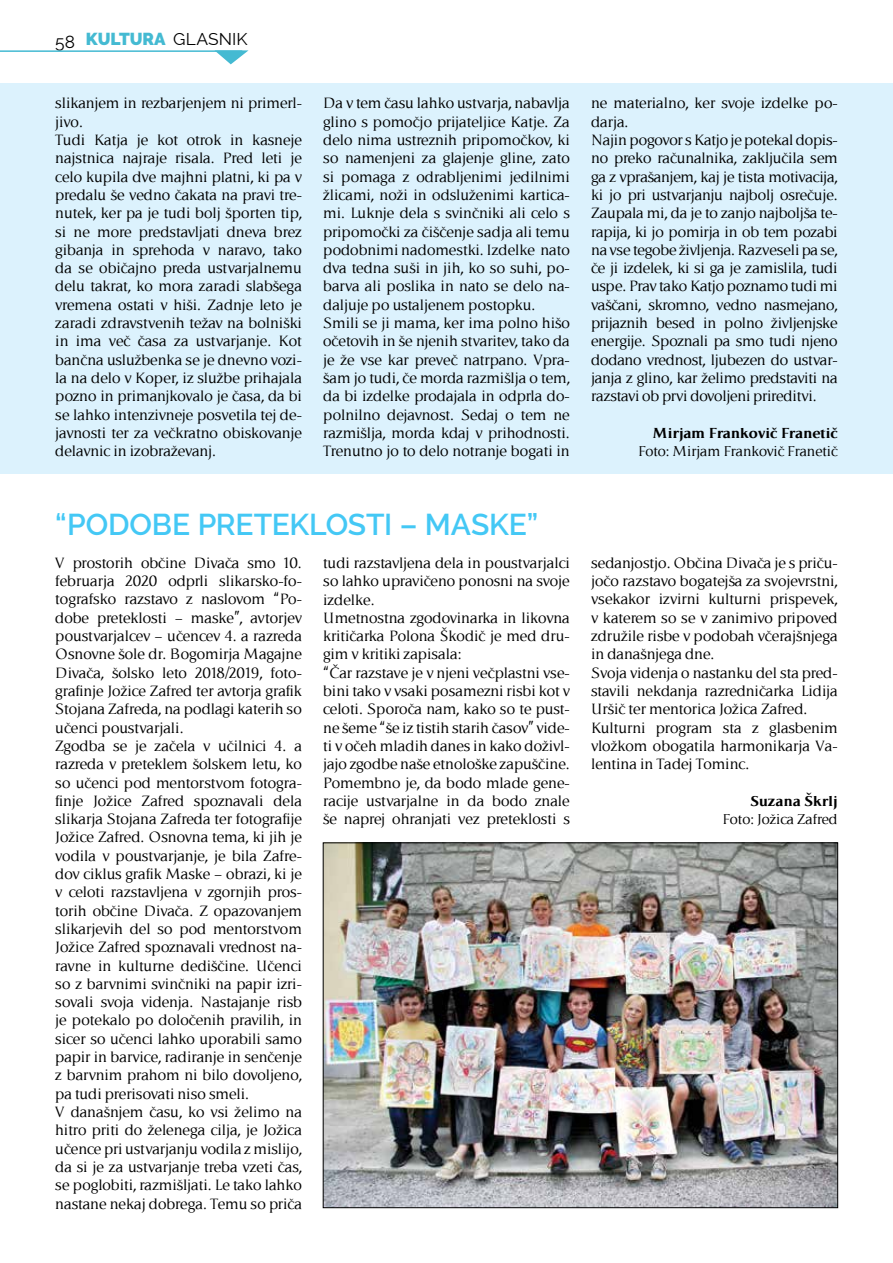
<style>
.page{position:relative;width:893px;height:1263px;background:#fff}
.page>*{position:absolute;margin:0;border:0;box-sizing:border-box;transform-origin:0 0}
.t1{font:600 30px "Raleway";letter-spacing:-.005em;color:#44c8f5}
.t2{font:900 17.25px "Raleway";color:#44bad2}
.t3{font:17.25px "Raleway";color:#000}
.t4{font:15.75px/18.3px "Libersina";color:#000}
.t5{font:15px "Libersina";color:#000}
.t6{font:700 15px "Libersina";color:#000}
.s1{font-weight:400;font-size:16.8px;color:#000}
</style>
<div class="page">
<div style="left:0;top:84px;width:893px;height:390px;background:#dcf2fd"></div>
<hr style="left:0;top:50px;width:242px;height:2px;background:#44bad2">
<svg style="left:214px;top:50px;width:35px;height:14px"></svg>
<img style="left:325px;top:845px;width:511px;height:361px">
<p class="t3" style="left:55px;top:32px;width:21px">58</p>
<p class="t2" style="left:86px;top:29px;width:163px">KULTURA <span class="s1">GLASNIK</span></p>
<p class="t4" style="left:55px;top:95px;width:248px">slikanjem in rezbarjenjem ni primerl&shy;jivo.<br>Tudi Katja je kot otrok in kasneje najstnica najraje risala. Pred leti je celo kupila dve majhni platni, ki pa v predalu še vedno čakata na pravi tre&shy;nutek, ker pa je tudi bolj športen tip, si ne more predstavljati dneva brez gibanja in sprehoda v naravo, tako da se običajno preda ustvarjalnemu delu takrat, ko mora zaradi slabšega vremena ostati v hiši. Zadnje leto je zaradi zdravstvenih težav na bolniški in ima več časa za ustvarjanje. Kot bančna uslužbenka se je dnevno vozi&shy;la na delo v Koper, iz službe prihajala pozno in primanjkovalo je časa, da bi se lahko intenzivneje posvetila tej de&shy;javnosti ter za večkratno obiskovanje delavnic in izobraževanj.</p>
<p class="t4" style="left:323px;top:95px;width:248px">Da v tem času lahko ustvarja, nabavlja glino s pomočjo prijateljice Katje. Za delo nima ustreznih pripomočkov, ki so namenjeni za glajenje gline, zato si pomaga z odrabljenimi jedilnimi žlicami, noži in odsluženimi kartica&shy;mi. Luknje dela s svinčniki ali celo s pripomočki za čiščenje sadja ali temu podobnimi nadomestki. Izdelke nato dva tedna suši in jih, ko so suhi, po&shy;barva ali poslika in nato se delo na&shy;daljuje po ustaljenem postopku.<br>Smili se ji mama, ker ima polno hišo očetovih in še njenih stvaritev, tako da je že vse kar preveč natrpano. Vpra&shy;šam jo tudi, če morda razmišlja o tem, da bi izdelke prodajala in odprla do&shy;polnilno dejavnost. Sedaj o tem ne razmišlja, morda kdaj v prihodnosti.<br>Trenutno jo to delo notranje bogati in</p>
<p class="t4" style="left:591px;top:95px;width:248px">ne materialno, ker svoje izdelke po&shy;darja.<br>Najin pogovor s Katjo je potekal dopis&shy;no preko računalnika, zaključila sem ga z vprašanjem, kaj je tista motivacija, ki jo pri ustvarjanju najbolj osrečuje.<br>Zaupala mi, da je to zanjo najboljša te&shy;rapija, ki jo pomirja in ob tem pozabi na vse tegobe življenja. Razveseli pa se, če ji izdelek, ki si ga je zamislila, tudi uspe. Prav tako Katjo poznamo tudi mi vaščani, skromno, vedno nasmejano, prijaznih besed in polno življenjske energije. Spoznali pa smo tudi njeno dodano vrednost, ljubezen do ustvar&shy;janja z glino, kar želimo predstaviti na razstavi ob prvi dovoljeni prireditvi.</p>
<p class="t6" style="left:652px;top:423px;width:187px">Mirjam Frankovič Franetič</p>
<p class="t5" style="left:638px;top:442px;width:201px">Foto: Mirjam Frankovič Franetič</p>
<h1 class="t1" style="left:55px;top:507px;width:484px">“PODOBE PRETEKLOSTI – MASKE”</h1>
<p class="t4" style="left:55px;top:554px;width:248px">V prostorih občine Divača smo 10. februarja 2020 odprli slikarsko-fo&shy;tografsko razstavo z naslovom “Po&shy;dobe preteklosti – maske”, avtorjev poustvarjalcev – učencev 4. a razreda Osnovne šole dr. Bogomirja Magajne Divača, šolsko leto 2018/2019, foto&shy;grafinje Jožice Zafred ter avtorja grafik Stojana Zafreda, na podlagi katerih so učenci poustvarjali.<br>Zgodba se je začela v učilnici 4. a razreda v preteklem šolskem letu, ko so učenci pod mentorstvom fotogra&shy;finje Jožice Zafred spoznavali dela slikarja Stojana Zafreda ter fotografije Jožice Zafred. Osnovna tema, ki jih je vodila v poustvarjanje, je bila Zafre&shy;dov ciklus grafik Maske – obrazi, ki je v celoti razstavljena v zgornjih pros&shy;torih občine Divača. Z opazovanjem slikarjevih del so pod mentorstvom Jožice Zafred spoznavali vrednost na&shy;ravne in kulturne dediščine. Učenci so z barvnimi svinčniki na papir izri&shy;sovali svoja videnja. Nastajanje risb je potekalo po določenih pravilih, in sicer so učenci lahko uporabili samo papir in barvice, radiranje in senčenje z barvnim prahom ni bilo dovoljeno, pa tudi prerisovati niso smeli.<br>V današnjem času, ko vsi želimo na hitro priti do želenega cilja, je Jožica učence pri ustvarjanju vodila z mislijo, da si je za ustvarjanje treba vzeti čas, se poglobiti, razmišljati. Le tako lahko nastane nekaj dobrega. Temu so priča</p>
<p class="t4" style="left:323px;top:554px;width:248px">tudi razstavljena dela in poustvarjalci so lahko upravičeno ponosni na svoje izdelke.<br>Umetnostna zgodovinarka in likovna kritičarka Polona Škodič je med dru&shy;gim v kritiki zapisala:<br>“Čar razstave je v njeni večplastni vse&shy;bini tako v vsaki posamezni risbi kot v celoti. Sporoča nam, kako so te pust&shy;ne šeme “še iz tistih starih časov” vide&shy;ti v očeh mladih danes in kako doživl&shy;jajo zgodbe naše etnološke zapuščine.<br>Pomembno je, da bodo mlade gene&shy;racije ustvarjalne in da bodo znale še naprej ohranjati vez preteklosti s</p>
<p class="t4" style="left:591px;top:554px;width:248px">sedanjostjo. Občina Divača je s priču&shy;jočo razstavo bogatejša za svojevrstni, vsekakor izvirni kulturni prispevek, v katerem so se v zanimivo pripoved združile risbe v podobah včerajšnjega in današnjega dne.<br>Svoja videnja o nastanku del sta pred&shy;stavili nekdanja razredničarka Lidija Uršič ter mentorica Jožica Zafred.<br>Kulturni program sta z glasbenim vložkom obogatila harmonikarja Va&shy;lentina in Tadej Tominc.</p>
<p class="t6" style="left:750px;top:791px;width:89px">Suzana Škrlj</p>
<p class="t5" style="left:723px;top:810px;width:117px">Foto: Jožica Zafred</p>
</div>
